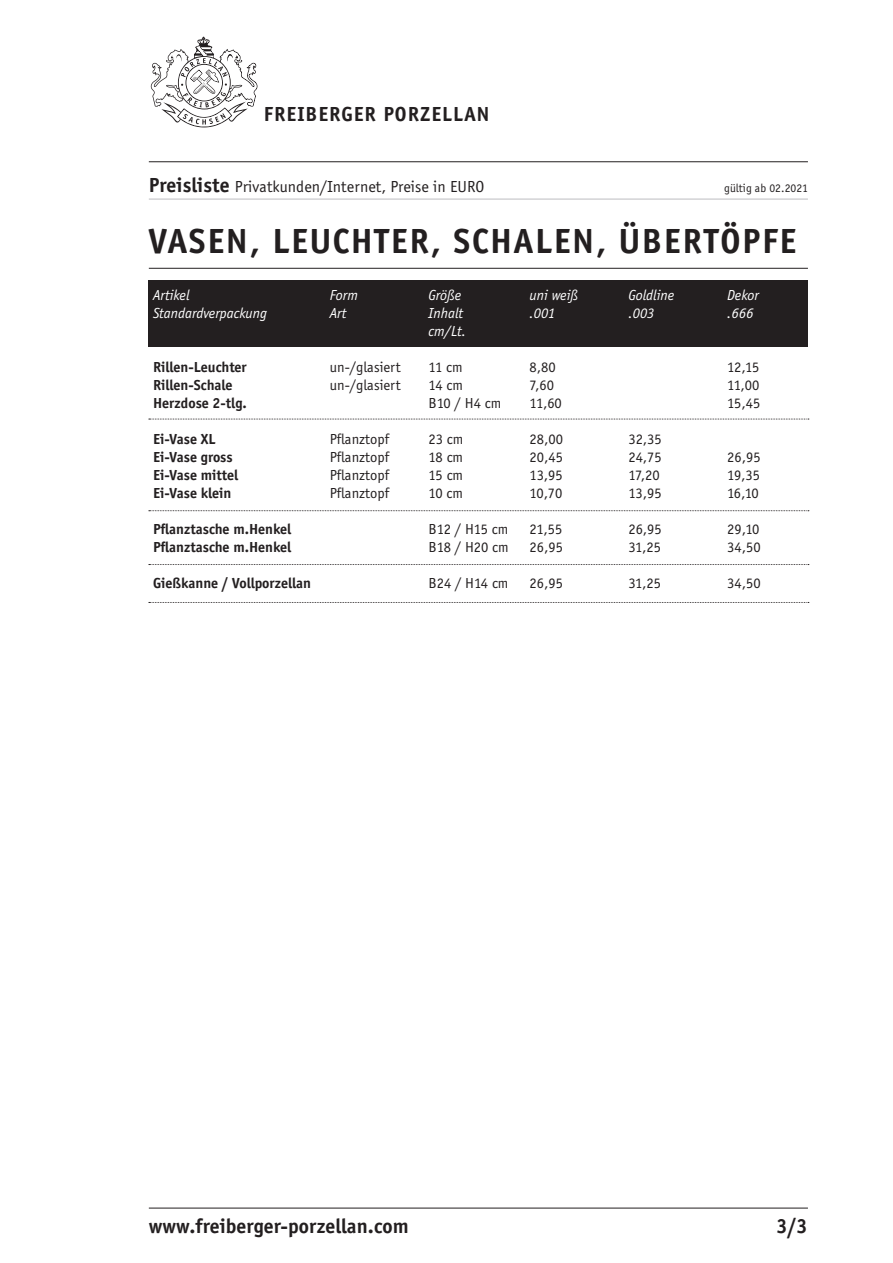
<style>
.page{position:relative;width:893px;height:1263px;background:#fff}
.page>*{position:absolute;margin:0;border:0;box-sizing:border-box;transform-origin:0 0}
.t1{font:700 36px "Officina Sans";letter-spacing:.05em;color:#231f20}
.t2{font:700 21px "Officina Sans";letter-spacing:.005em;color:#231f20}
.t3{font:700 21px "Officina Sans";letter-spacing:.05em;color:#231f20}
.t4{font:16.5px "Officina Sans";letter-spacing:.005em;color:#231f20}
.t5{font:15px/18px "Officina Sans";color:#231f20}
.t6{font:700 15px/18px "Officina Sans";color:#231f20}
.t7{font:italic 15px/18px "Officina Sans";color:#fff}
.t8{font:12px "Officina Sans";letter-spacing:.005em;color:#231f20}
.s1{font-weight:700;font-size:21px}
</style>
<div class="page">
<div style="left:148px;top:281px;width:659px;height:66px;background:#231f20"></div>
<hr style="left:149px;top:161px;width:659px;height:1px;background:#231f20">
<hr style="left:149px;top:1208px;width:659px;height:1px;background:#231f20">
<hr style="left:149px;top:268px;width:659px;height:1px;background:#231f20">
<hr style="left:149px;top:199px;width:659px;height:1px;background:#bcbdc0">
<svg style="left:151px;top:37px;width:106px;height:91px"></svg>
<svg style="left:149px;top:419px;width:660px;height:1px"></svg>
<svg style="left:149px;top:602px;width:660px;height:1px"></svg>
<svg style="left:149px;top:564px;width:660px;height:1px"></svg>
<svg style="left:149px;top:510px;width:660px;height:1px"></svg>
<h2 class="t3" style="left:264px;top:101px;width:227px">FREIBERGER PORZELLAN</h2>
<p class="t4" style="left:149px;top:178px;width:337px"><span class="s1">Preisliste</span> Privatkunden/Internet, Preise in EURO</p>
<p class="t8" style="left:724px;top:181px;width:85px">gültig ab 02.2021</p>
<h1 class="t1" style="left:149px;top:220px;width:649px">VASEN, LEUCHTER, SCHALEN, ÜBERTÖPFE</h1>
<p class="t7" style="left:153px;top:286px;width:116px">Artikel<br>Standardverpackung</p>
<p class="t6" style="left:153px;top:358px;width:95px">Rillen-Leuchter<br>Rillen-Schale<br>Herzdose 2-tlg.</p>
<p class="t6" style="left:153px;top:430px;width:87px">Ei-Vase XL<br>Ei-Vase gross<br>Ei-Vase mittel<br>Ei-Vase klein</p>
<p class="t6" style="left:153px;top:520px;width:140px">Pflanztasche m.Henkel<br>Pflanztasche m.Henkel</p>
<p class="t6" style="left:153px;top:574px;width:160px">Gießkanne / Vollporzellan</p>
<p class="t7" style="left:330px;top:286px;width:30px">Form<br>Art</p>
<p class="t5" style="left:330px;top:358px;width:72px">un-/glasiert un-/glasiert</p>
<p class="t5" style="left:330px;top:430px;width:61px;text-align:justify">Pflanztopf Pflanztopf Pflanztopf Pflanztopf</p>
<p class="t7" style="left:429px;top:286px;width:39px">Größe<br>Inhalt cm/Lt.</p>
<p class="t5" style="left:429px;top:358px;width:74px">11 cm<br>14 cm<br>B10 / H4 cm</p>
<p class="t5" style="left:429px;top:430px;width:36px;text-align:justify">23 cm 18 cm 15 cm 10 cm</p>
<p class="t5" style="left:429px;top:520px;width:82px">B12 / H15 cm<br>B18 / H20 cm</p>
<p class="t5" style="left:429px;top:574px;width:81px">B24 / H14 cm</p>
<p class="t7" style="left:530px;top:286px;width:50px">uni weiß .001</p>
<p class="t5" style="left:530px;top:358px;width:34px">8,80<br>7,60<br>11,60</p>
<p class="t5" style="left:530px;top:430px;width:35px;text-align:justify">28,00<br>20,45<br>13,95<br>10,70</p>
<p class="t5" style="left:530px;top:520px;width:35px">21,55<br>26,95</p>
<p class="t5" style="left:530px;top:574px;width:35px">26,95</p>
<p class="t7" style="left:628px;top:286px;width:47px">Goldline .003</p>
<p class="t5" style="left:628px;top:430px;width:35px">32,35<br>24,75<br>17,20<br>13,95</p>
<p class="t5" style="left:628px;top:520px;width:35px">26,95<br>31,25</p>
<p class="t5" style="left:628px;top:574px;width:34px">31,25</p>
<p class="t7" style="left:727px;top:286px;width:33px">Dekor .666</p>
<p class="t5" style="left:727px;top:358px;width:35px;text-align:justify">12,15<br>11,00<br>15,45</p>
<p class="t5" style="left:727px;top:448px;width:35px;text-align:justify">26,95<br>19,35<br>16,10</p>
<p class="t5" style="left:727px;top:520px;width:35px">29,10<br>34,50</p>
<p class="t5" style="left:727px;top:574px;width:35px">34,50</p>
<h2 class="t2" style="left:149px;top:1213px;width:261px">www.freiberger-porzellan.com</h2>
<h2 class="t2" style="left:776px;top:1213px;width:33px">3/3</h2>
</div>
